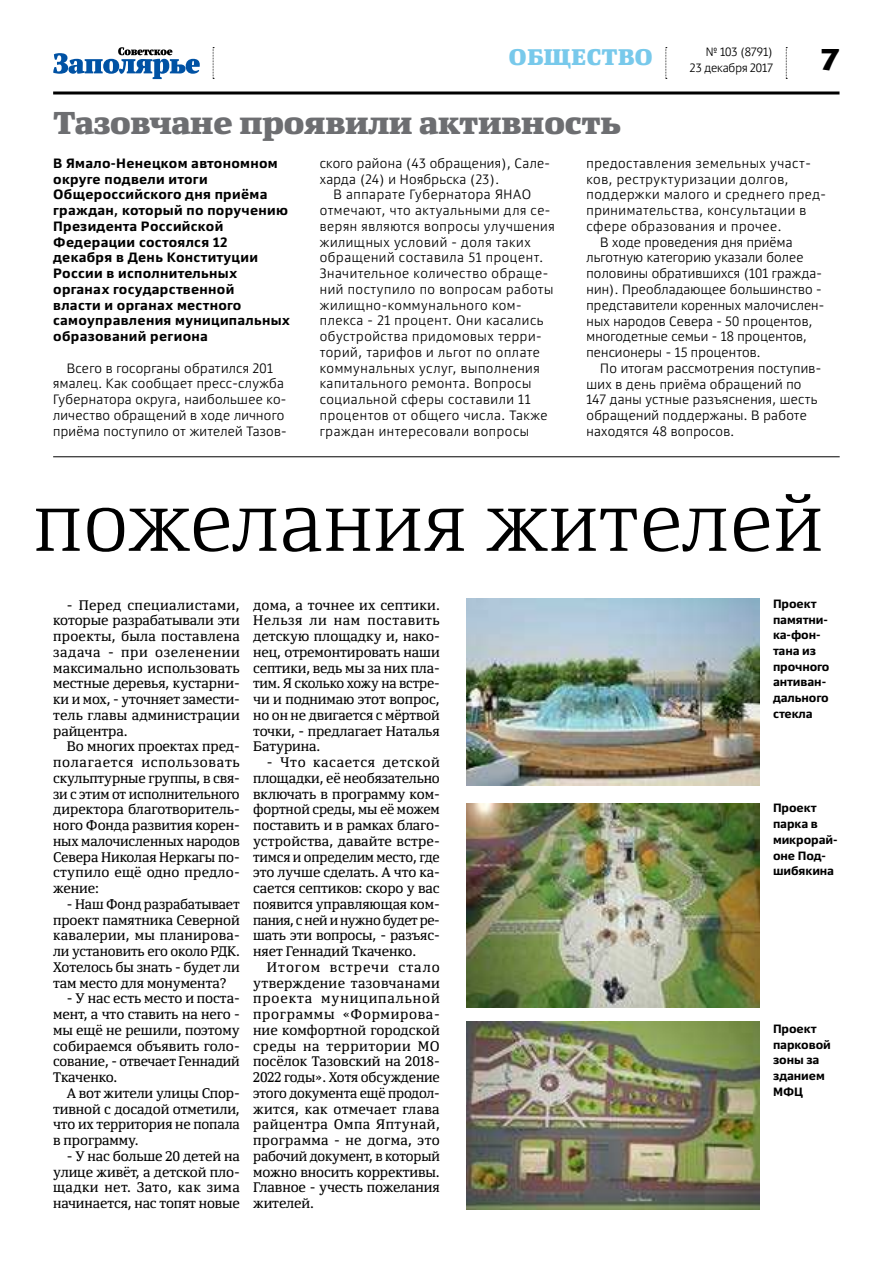
<style>
.page{position:relative;width:893px;height:1263px;background:#fff}
.page>*{position:absolute;margin:0;border:0;box-sizing:border-box;transform-origin:0 0}
.t1{font:300 81px "Yefimov Serif";letter-spacing:.005em;color:#000}
.t2{font:900 31.5px "Yefimov Serif";letter-spacing:-.005em;color:#6d6e71}
.t3{font:900 30px "Yefimov Sans";color:#000}
.t4{font:900 22.5px "Yefimov Serif";letter-spacing:.005em;color:#78c9eb}
.t5{font:13.8px/15.8px "Yefimov Serif";letter-spacing:-.005em;color:#000;text-align:justify}
.t6{font:300 13.5px/15.8px "Yefimov Sans";letter-spacing:.045em;color:#000}
.t7{font:300 13.5px/15.8px "Yefimov Sans";letter-spacing:.025em;color:#000;text-align:center}
.t8{font:700 13.5px/15.8px "Yefimov Sans";letter-spacing:.025em;color:#000}
.t9{font:700 12px/15.8px "Yefimov Sans";letter-spacing:-.005em;color:#000}
.t10{font:300 12px "Yefimov Sans";letter-spacing:-.005em;color:#000}
</style>
<div class="page">
<svg style="left:786px;top:47px;width:1px;height:32px"></svg>
<svg style="left:213px;top:47px;width:1px;height:32px"></svg>
<svg style="left:665px;top:47px;width:2px;height:32px"></svg>
<hr style="left:53px;top:91px;width:786px;height:3px;background:#000">
<svg style="left:53px;top:47px;width:147px;height:32px"></svg>
<img style="left:466px;top:598px;width:294px;height:188px">
<img style="left:466px;top:803px;width:294px;height:204px">
<img style="left:467px;top:1022px;width:293px;height:188px">
<hr style="left:53px;top:456px;width:787px;height:1px;background:#000">
<h3 class="t4" style="left:509px;top:45px;width:146px">ОБЩЕСТВО</h3>
<p class="t10" style="left:706px;top:46px;width:69px">№ 103 (8791)</p>
<p class="t10" style="left:690px;top:62px;width:84px">23 декабря 2017</p>
<h3 class="t3" style="left:820px;top:47px;width:21px">7</h3>
<h2 class="t2" style="left:53px;top:107px;width:569px">Тазовчане проявили активность</h2>
<p class="t7" style="left:320px;top:156px;width:232px;text-align:left">ского района (43 обращения), Сале&shy;харда (24) и Ноябрьска (23).</p>
<p class="t6" style="left:320px;top:187px;width:236px;text-indent:14px">В аппарате Губернатора ЯНАО отмечают, что актуальными для се&shy;верян являются вопросы улучшения жилищных условий - доля таких обращений составила 51 процент.<br>Значительное количество обраще&shy;ний поступило по вопросам работы жилищно-коммунального ком&shy;плекса - 21 процент. Они касались обустройства придомовых терри&shy;торий, тарифов и льгот по оплате коммунальных услуг, выполнения капитального ремонта. Вопросы социальной сферы составили 11 процентов от общего числа. Также граждан интересовали вопросы</p>
<p class="t8" style="left:53px;top:155px;width:238px">В Ямало-Ненецком автономном округе подвели итоги<br>Общероссийского дня приёма граждан, который по поручению<br>Президента Российской<br>Федерации состоялся 12 декабря в День Конституции<br>России в исполнительных органах государственной<br>власти и органах местного самоуправления муниципальных образований региона</p>
<p class="t7" style="left:53px;top:360px;width:235px">Всего в госорганы обратился 201 ямалец. Как сообщает пресс-служба Губернатора округа, наибольшее ко&shy;личество обращений в ходе личного приёма поступило от жителей Тазов-</p>
<p class="t6" style="left:586px;top:156px;width:226px">предоставления земельных участ-</p>
<p class="t6" style="left:586px;top:171px;width:203px">ков, реструктуризации долгов,</p>
<p class="t6" style="left:586px;top:187px;width:241px">поддержки малого и среднего пред-</p>
<p class="t6" style="left:586px;top:203px;width:221px">принимательства, консультации в</p>
<p class="t6" style="left:586px;top:219px;width:196px">сфере образования и прочее.</p>
<p class="t7" style="left:600px;top:235px;width:194px">В ходе проведения дня приёма</p>
<p class="t7" style="left:586px;top:250px;width:218px">льготную категорию указали более</p>
<p class="t7" style="left:586px;top:266px;width:237px">половины обратившихся (101 гражда-</p>
<p class="t7" style="left:586px;top:282px;width:237px">нин). Преобладающее большинство -</p>
<p class="t7" style="left:586px;top:298px;width:239px">представители коренных малочислен-</p>
<p class="t7" style="left:586px;top:313px;width:227px">ных народов Севера - 50 процентов,</p>
<p class="t7" style="left:586px;top:329px;width:222px">многодетные семьи - 18 процентов,</p>
<p class="t7" style="left:586px;top:345px;width:175px">пенсионеры - 15 процентов.</p>
<p class="t7" style="left:600px;top:361px;width:222px">По итогам рассмотрения поступив-</p>
<p class="t7" style="left:586px;top:376px;width:217px">ших в день приёма обращений по</p>
<p class="t7" style="left:586px;top:392px;width:233px">147 даны устные разъяснения, шесть</p>
<p class="t7" style="left:586px;top:408px;width:222px">обращений поддержаны. В работе</p>
<p class="t7" style="left:586px;top:424px;width:149px">находятся 48 вопросов.</p>
<h1 class="t1" style="left:34px;top:489px;width:791px">пожелания жителей</h1>
<p class="t5" style="left:53px;top:598px;width:188px;text-indent:14px">- Перед специалистами, которые разрабатывали эти проекты, была поставлена задача - при озеленении максимально использовать местные деревья, кустарни&shy;ки и мох, - уточняет замести&shy;тель главы администрации райцентра.</p>
<p class="t5" style="left:53px;top:740px;width:188px;text-indent:14px">Во многих проектах пред&shy;полагается использовать скульптурные группы, в свя&shy;зи с этим от исполнительного директора благотворитель&shy;ного Фонда развития корен&shy;ных малочисленных народов Севера Николая Неркагы по&shy;ступило ещё одно предло&shy;жение:</p>
<p class="t5" style="left:53px;top:897px;width:188px;text-indent:14px">- Наш Фонд разрабатывает проект памятника Северной кавалерии, мы планирова&shy;ли установить его около РДК.<br>Хотелось бы знать - будет ли там место для монумента?</p>
<p class="t5" style="left:53px;top:992px;width:188px;text-indent:14px">- У нас есть место и поста&shy;мент, а что ставить на него - мы ещё не решили, поэтому собираемся объявить голо&shy;сование, - отвечает Геннадий Ткаченко.</p>
<p class="t5" style="left:53px;top:1086px;width:188px;text-indent:14px">А вот жители улицы Спор&shy;тивной с досадой отметили, что их территория не попала в программу.</p>
<p class="t5" style="left:53px;top:1149px;width:188px;text-indent:14px">- У нас больше 20 детей на улице живёт, а детской пло&shy;щадки нет. Зато, как зима начинается, нас топят новые</p>
<p class="t5" style="left:253px;top:598px;width:188px">дома, а точнее их септики.<br>Нельзя ли нам поставить детскую площадку и, нако&shy;нец, отремонтировать наши септики, ведь мы за них пла&shy;тим. Я сколько хожу на встре&shy;чи и поднимаю этот вопрос, но он не двигается с мёртвой точки, - предлагает Наталья Батурина.</p>
<p class="t5" style="left:253px;top:755px;width:188px;text-indent:14px">- Что касается детской площадки, её необязательно включать в программу ком&shy;фортной среды, мы её можем поставить и в рамках благо&shy;устройства, давайте встре&shy;тимся и определим место, где это лучше сделать. А что ка&shy;сается септиков: скоро у вас появится управляющая ком&shy;пания, с ней и нужно будет ре&shy;шать эти вопросы, - разъяс&shy;няет Геннадий Ткаченко.</p>
<p class="t5" style="left:253px;top:960px;width:188px;text-indent:14px">Итогом встречи стало утверждение тазовчанами проекта муниципальной программы «Формирова&shy;ние комфортной городской среды на территории МО посёлок Тазовский на 2018- 2022 годы». Хотя обсуждение этого документа ещё продол&shy;жится, как отмечает глава райцентра Омпа Яптунай, программа - не догма, это рабочий документ, в который можно вносить коррективы.<br>Главное - учесть пожелания жителей.</p>
<p class="t9" style="left:773px;top:596px;width:58px">Проект памятни&shy;ка-фон&shy;тана из прочного антиван&shy;дального стекла</p>
<p class="t9" style="left:773px;top:800px;width:66px">Проект парка в микрорай&shy;оне Под&shy;шибякина</p>
<p class="t9" style="left:773px;top:1021px;width:59px">Проект парковой зоны за зданием<br>МФЦ</p>
</div>
